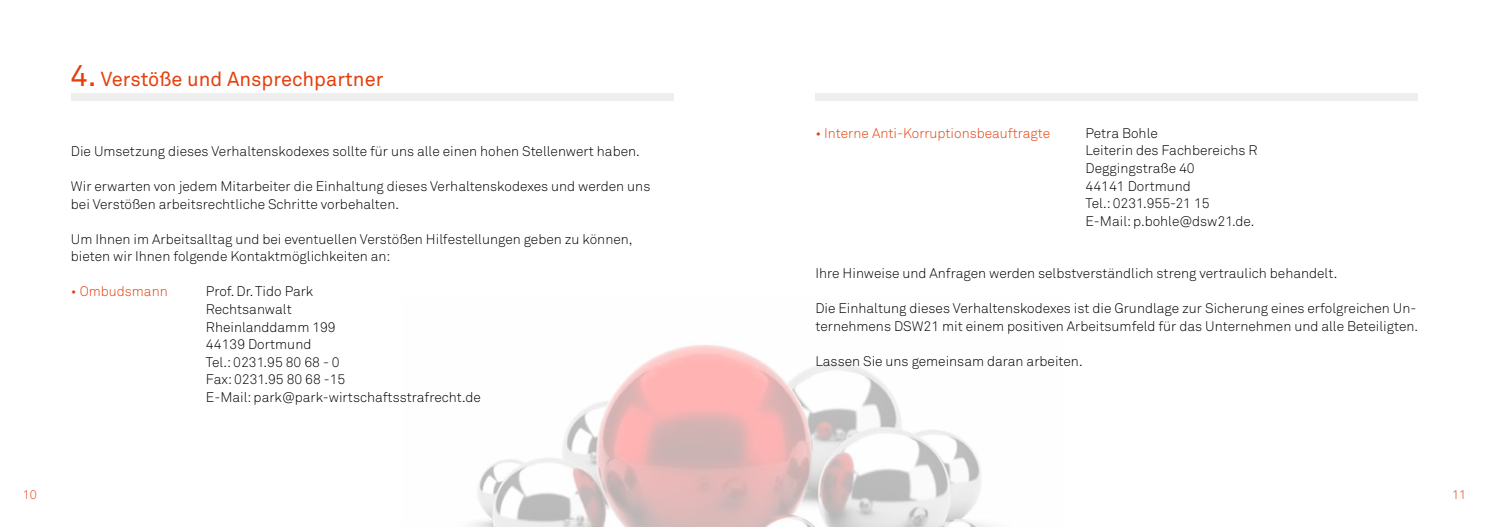
<style>
.page{position:relative;width:1489px;height:527px;background:#fff}
.page>*{position:absolute;margin:0;border:0;box-sizing:border-box;transform-origin:0 0}
.t1{font:20px "Akkurat";color:#e63f0c}
.t2{font:300 13.75px/17.5px "Akkurat";color:#000}
.t3{font:300 13.75px "Akkurat";color:#e63f0c}
.t4{font:300 12.5px "Akkurat";color:#e63f0c}
.s1{font-size:30px}
</style>
<div class="page">
<div style="left:71px;top:94px;width:602px;height:7px;background:#eee"></div>
<div style="left:815px;top:94px;width:602px;height:7px;background:#eee"></div>
<img style="left:472px;top:345px;width:514px;height:181px">
<h1 class="t1" style="left:71px;top:66px;width:314px"><span class="s1">4.</span> Verstöße und Ansprechpartner</h1>
<p class="t2" style="left:71px;top:142px;width:570px">Die Umsetzung dieses Verhaltenskodexes sollte für uns alle einen hohen Stellenwert haben.</p>
<p class="t2" style="left:71px;top:177px;width:581px">Wir erwarten von jedem Mitarbeiter die Einhaltung dieses Verhaltenskodexes und werden uns bei Verstößen arbeitsrechtliche Schritte vorbehalten.</p>
<p class="t2" style="left:71px;top:230px;width:563px">Um Ihnen im Arbeitsalltag und bei eventuellen Verstößen Hilfestellungen geben zu können, bieten wir Ihnen folgende Kontaktmöglichkeiten an:</p>
<p class="t3" style="left:71px;top:283px;width:98px">• Ombudsmann</p>
<p class="t2" style="left:206px;top:282px;width:276px">Prof. Dr. Tido Park<br>Rechtsanwalt<br>Rheinlanddamm 199<br>44139 Dortmund<br>Tel.: 0231.95 80 68 - 0<br>Fax: 0231.95 80 68 -15<br>E-Mail: park@park-wirtschaftsstrafrecht.de</p>
<p class="t3" style="left:815px;top:124px;width:236px">• Interne Anti-Korruptionsbeauftragte</p>
<p class="t2" style="left:1085px;top:124px;width:173px">Petra Bohle<br>Leiterin des Fachbereichs R<br>Deggingstraße 40<br>44141 Dortmund<br>Tel.: 0231.955-21 15<br>E-Mail: p.bohle@dsw21.de.</p>
<p class="t2" style="left:815px;top:264px;width:523px">Ihre Hinweise und Anfragen werden selbstverständlich streng vertraulich behandelt.</p>
<p class="t2" style="left:815px;top:299px;width:604px">Die Einhaltung dieses Verhaltenskodexes ist die Grundlage zur Sicherung eines erfolgreichen Un&shy;ternehmens DSW21 mit einem positiven Arbeitsumfeld für das Unternehmen und alle Beteiligten.</p>
<p class="t2" style="left:815px;top:351px;width:269px">Lassen Sie uns gemeinsam daran arbeiten.</p>
<p class="t4" style="left:23px;top:486px;width:16px">10</p>
<p class="t4" style="left:1451px;top:486px;width:16px">11</p>
</div>
